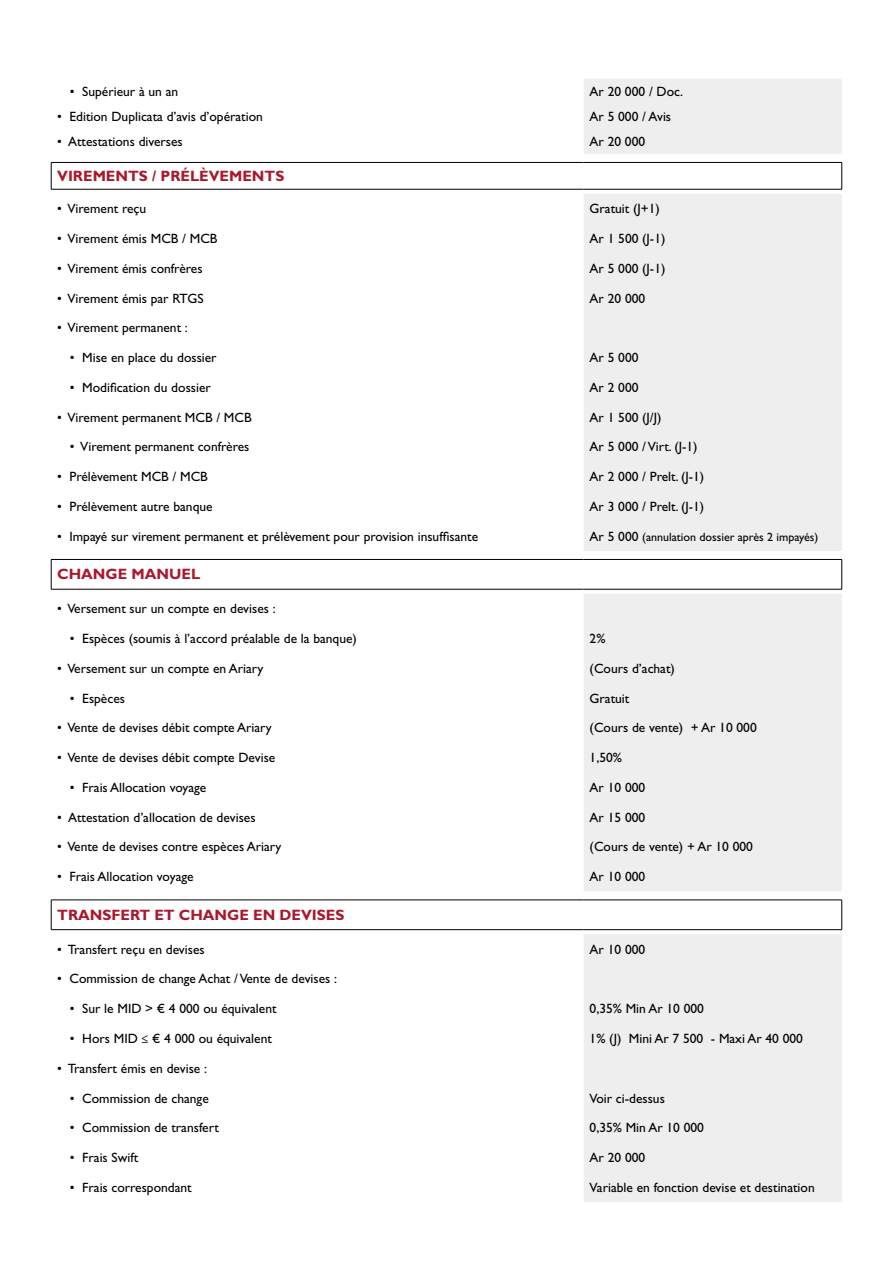
<style>
.page{position:relative;width:893px;height:1263px;background:#fff}
.page>*{position:absolute;margin:0;border:0;box-sizing:border-box;transform-origin:0 0}
.t1{font:700 15px "Gill Sans Std";color:#aa182c}
.t2{font:13.5px "Gill Sans Std";color:#000}
.t3{font:12px "Gill Sans Std";color:#000}
.s1{font-size:13.5px}
</style>
<div class="page">
<div style="left:584px;top:79px;width:258px;height:1123px;background:#eee"></div>
<svg style="left:51px;top:154px;width:791px;height:40px"></svg>
<hr style="left:51px;top:189px;width:533px;height:1px;background:#000">
<hr style="left:584px;top:189px;width:258px;height:1px;background:#000">
<hr style="left:51px;top:559px;width:533px;height:1px;background:#000">
<svg style="left:51px;top:560px;width:1px;height:29px"></svg>
<hr style="left:584px;top:559px;width:258px;height:1px;background:#000">
<svg style="left:841px;top:560px;width:1px;height:29px"></svg>
<hr style="left:51px;top:589px;width:533px;height:1px;background:#000">
<hr style="left:584px;top:589px;width:258px;height:1px;background:#000">
<hr style="left:51px;top:900px;width:533px;height:1px;background:#000">
<hr style="left:51px;top:929px;width:533px;height:1px;background:#000">
<svg style="left:51px;top:900px;width:1px;height:29px"></svg>
<svg style="left:584px;top:891px;width:258px;height:43px"></svg>
<p class="t2" style="left:70px;top:84px;width:110px">• Supérieur à un an</p>
<p class="t2" style="left:590px;top:84px;width:95px">Ar 20 000 / Doc.</p>
<p class="t2" style="left:57px;top:109px;width:207px">• Edition Duplicata d’avis d’opération</p>
<p class="t2" style="left:590px;top:109px;width:83px">Ar 5 000 / Avis</p>
<p class="t2" style="left:57px;top:134px;width:127px">• Attestations diverses</p>
<p class="t2" style="left:590px;top:134px;width:57px">Ar 20 000</p>
<p class="t1" style="left:57px;top:167px;width:229px">VIREMENTS / PRÉLÈVEMENTS</p>
<p class="t2" style="left:57px;top:201px;width:90px">• Virement reçu</p>
<p class="t2" style="left:590px;top:201px;width:72px">Gratuit (J+1)</p>
<p class="t2" style="left:57px;top:231px;width:162px">• Virement émis MCB / MCB</p>
<p class="t2" style="left:590px;top:231px;width:77px">Ar 1 500 (J-1)</p>
<p class="t2" style="left:57px;top:260px;width:147px">• Virement émis confrères</p>
<p class="t2" style="left:590px;top:260px;width:77px">Ar 5 000 (J-1)</p>
<p class="t2" style="left:57px;top:290px;width:148px">• Virement émis par RTGS</p>
<p class="t2" style="left:590px;top:290px;width:57px">Ar 20 000</p>
<p class="t2" style="left:57px;top:320px;width:132px">• Virement permanent :</p>
<p class="t2" style="left:70px;top:350px;width:148px">• Mise en place du dossier</p>
<p class="t2" style="left:590px;top:350px;width:50px">Ar 5 000</p>
<p class="t2" style="left:70px;top:380px;width:142px">• Modification du dossier</p>
<p class="t2" style="left:590px;top:380px;width:50px">Ar 2 000</p>
<p class="t2" style="left:57px;top:409px;width:196px">• Virement permanent MCB / MCB</p>
<p class="t2" style="left:590px;top:409px;width:73px">Ar 1 500 (J/J)</p>
<p class="t2" style="left:70px;top:439px;width:181px">• Virement permanent confrères</p>
<p class="t2" style="left:590px;top:439px;width:109px">Ar 5 000 / Virt. (J-1)</p>
<p class="t2" style="left:57px;top:469px;width:152px">• Prélèvement MCB / MCB</p>
<p class="t2" style="left:590px;top:469px;width:116px">Ar 2 000 / Prelt. (J-1)</p>
<p class="t2" style="left:57px;top:499px;width:157px">• Prélèvement autre banque</p>
<p class="t2" style="left:590px;top:499px;width:116px">Ar 3 000 / Prelt. (J-1)</p>
<p class="t2" style="left:57px;top:528px;width:422px">• Impayé sur virement permanent et prélèvement pour provision insuffisante</p>
<p class="t3" style="left:590px;top:530px;width:230px"><span class="s1">Ar 5 000</span> (annulation dossier après 2 impayés)</p>
<p class="t1" style="left:57px;top:565px;width:145px">CHANGE MANUEL</p>
<p class="t2" style="left:57px;top:601px;width:220px">• Versement sur un compte en devises :</p>
<p class="t2" style="left:70px;top:631px;width:288px">• Espèces (soumis à l’accord préalable de la banque)</p>
<p class="t2" style="left:590px;top:631px;width:17px">2%</p>
<p class="t2" style="left:57px;top:660px;width:208px">• Versement sur un compte en Ariary</p>
<p class="t2" style="left:590px;top:660px;width:87px">(Cours d’achat)</p>
<p class="t2" style="left:70px;top:690px;width:57px">• Espèces</p>
<p class="t2" style="left:590px;top:690px;width:41px">Gratuit</p>
<p class="t2" style="left:57px;top:720px;width:216px">• Vente de devises débit compte Ariary</p>
<p class="t2" style="left:590px;top:720px;width:169px">(Cours de vente) + Ar 10 000</p>
<p class="t2" style="left:57px;top:750px;width:220px">• Vente de devises débit compte Devise</p>
<p class="t2" style="left:590px;top:750px;width:34px">1,50%</p>
<p class="t2" style="left:70px;top:779px;width:138px">• Frais Allocation voyage</p>
<p class="t2" style="left:590px;top:779px;width:57px">Ar 10 000</p>
<p class="t2" style="left:57px;top:809px;width:200px">• Attestation d’allocation de devises</p>
<p class="t2" style="left:590px;top:809px;width:57px">Ar 15 000</p>
<p class="t2" style="left:57px;top:839px;width:226px">• Vente de devises contre espèces Ariary</p>
<p class="t2" style="left:590px;top:839px;width:165px">(Cours de vente) + Ar 10 000</p>
<p class="t2" style="left:57px;top:869px;width:138px">• Frais Allocation voyage</p>
<p class="t2" style="left:590px;top:869px;width:57px">Ar 10 000</p>
<p class="t1" style="left:57px;top:906px;width:289px">TRANSFERT ET CHANGE EN DEVISES</p>
<p class="t2" style="left:57px;top:941px;width:149px">• Transfert reçu en devises</p>
<p class="t2" style="left:590px;top:941px;width:57px">Ar 10 000</p>
<p class="t2" style="left:57px;top:971px;width:281px">• Commission de change Achat / Vente de devises :</p>
<p class="t2" style="left:70px;top:1001px;width:208px">• Sur le MID &gt; € 4 000 ou équivalent</p>
<p class="t2" style="left:590px;top:1001px;width:116px">0,35% Min Ar 10 000</p>
<p class="t2" style="left:70px;top:1031px;width:203px">• Hors MID ≤ € 4 000 ou équivalent</p>
<p class="t2" style="left:590px;top:1031px;width:215px">1% (J) Mini Ar 7 500 - Maxi Ar 40 000</p>
<p class="t2" style="left:57px;top:1060px;width:151px">• Transfert émis en devise :</p>
<p class="t2" style="left:70px;top:1090px;width:140px">• Commission de change</p>
<p class="t2" style="left:590px;top:1090px;width:77px">Voir ci-dessus</p>
<p class="t2" style="left:70px;top:1120px;width:150px">• Commission de transfert</p>
<p class="t2" style="left:590px;top:1120px;width:116px">0,35% Min Ar 10 000</p>
<p class="t2" style="left:70px;top:1150px;width:70px">• Frais Swift</p>
<p class="t2" style="left:590px;top:1150px;width:57px">Ar 20 000</p>
<p class="t2" style="left:70px;top:1179px;width:123px">• Frais correspondant</p>
<p class="t2" style="left:590px;top:1179px;width:227px">Variable en fonction devise et destination</p>
</div>
